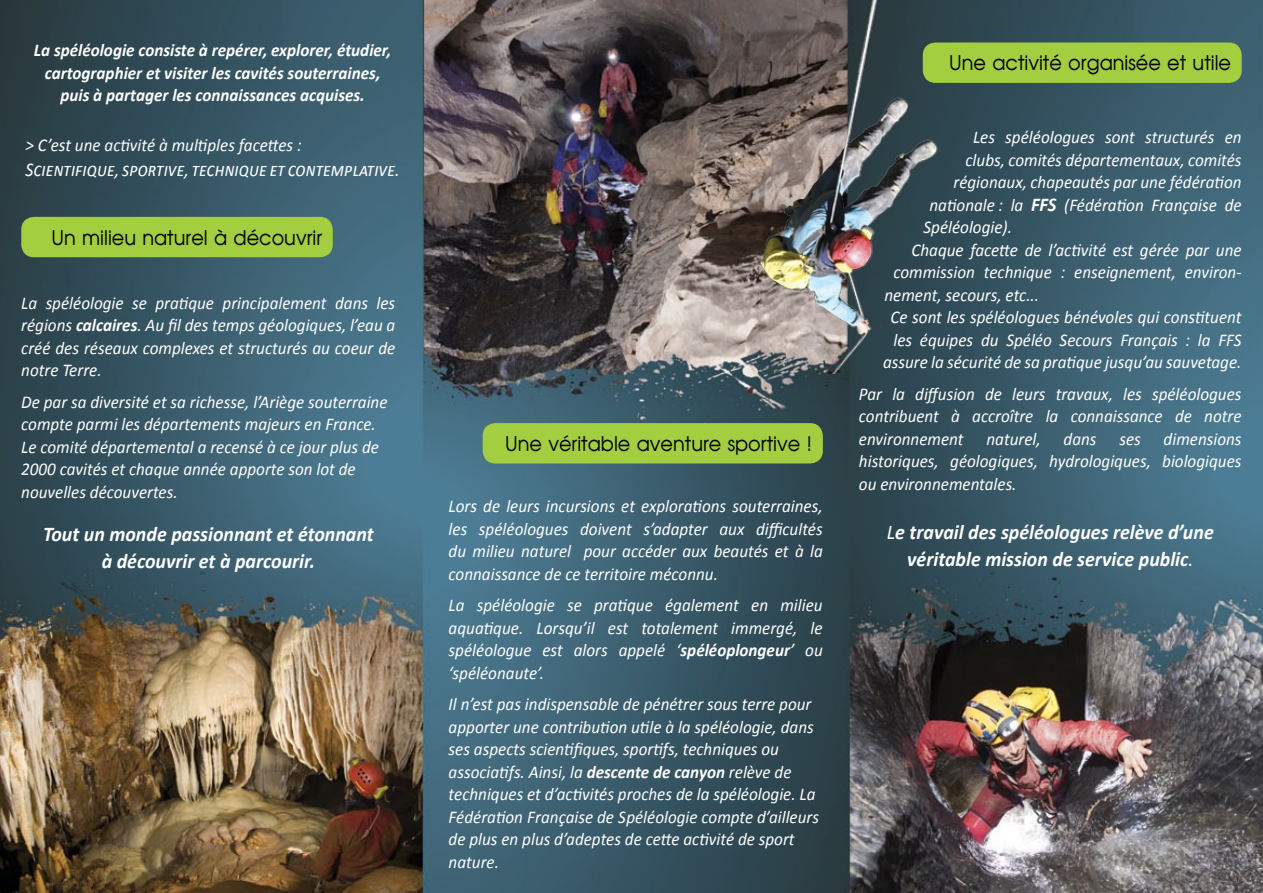
<style>
.page{position:relative;width:1263px;height:893px;background:#fff}
.page>*{position:absolute;margin:0;border:0;box-sizing:border-box;transform-origin:0 0}
.t1{font:italic 700 21px/27px "Calibri";color:#fff;text-align:center;scale:.95 1}
.t2{font:20.25px "Avian";color:#000;scale:.95 1}
.t3{font:italic 19.5px "Calibri";color:#fff;scale:.91 1}
.t4{font:italic 18px/22.5px "Calibri";letter-spacing:-.005em;color:#fff;text-align:justify;scale:.95 1}
.t5{font:italic 700 18px/22.5px "Calibri";color:#fff;text-align:center;scale:.95 1}
.s1{font-weight:700}
.s2{font-weight:700;font-size:19.5px}
.s3{font-weight:400}
</style>
<div class="page">
<img style="left:0;top:0;width:1263px;height:893px">
<div style="left:21px;top:217px;width:312px;height:40px;background:#a3ce40;border-radius:13px"></div>
<div style="left:483px;top:423px;width:340px;height:40px;background:#a3ce40;border-radius:13px"></div>
<div style="left:923px;top:43px;width:319px;height:40px;background:#a3ce40;border-radius:13px"></div>
<img style="left:739px;top:0;width:220px;height:374px">
<p class="t5" style="left:34px;top:39px;width:378px">La spéléologie consiste à repérer, explorer, étudier, cartographier et visiter les cavités souterraines, puis à partager les connaissances acquises.</p>
<p class="t4" style="left:26px;top:133px;width:292px">&gt; C’est une activité à multiples facettes :</p>
<p class="t3" style="left:26px;top:156px;width:413px">Scientifique, sportive, technique et contemplative.</p>
<p class="t2" style="left:52px;top:225px;width:286px">Un milieu naturel à découvrir</p>
<p class="t4" style="left:21px;top:291px;width:395px">La spéléologie se pratique principalement dans les régions <span class="s1">calcaires</span>. Au fil des temps géologiques, l’eau a créé des réseaux complexes et structurés au coeur de notre Terre.</p>
<p class="t4" style="left:21px;top:390px;width:387px;text-align:left">De par sa diversité et sa richesse, l’Ariège souterraine compte parmi les départements majeurs en France.<br>Le comité départemental a recensé à ce jour plus de 2000 cavités et chaque année apporte son lot de nouvelles découvertes.</p>
<p class="t1" style="left:43px;top:521px;width:350px">Tout un monde passionnant et étonnant à découvrir et à parcourir.</p>
<p class="t2" style="left:505px;top:432px;width:325px">Une véritable aventure sportive !</p>
<p class="t4" style="left:449px;top:494px;width:395px">Lors de leurs incursions et explorations souterraines, les spéléologues doivent s’adapter aux difficultés du milieu naturel pour accéder aux beautés et à la connaissance de ce territoire méconnu.</p>
<p class="t4" style="left:449px;top:593px;width:395px">La spéléologie se pratique également en milieu aquatique. Lorsqu’il est totalement immergé, le spéléologue est alors appelé ‘<span class="s1">spéléoplongeur</span>’ ou ‘spéléonaute’.</p>
<p class="t4" style="left:449px;top:692px;width:391px;text-align:left">Il n’est pas indispensable de pénétrer sous terre pour apporter une contribution utile à la spéléologie, dans ses aspects scientifiques, sportifs, techniques ou associatifs. Ainsi, la <span class="s1">descente de canyon</span> relève de techniques et d’activités proches de la spéléologie. La Fédération française de spéléologie compte d’ailleurs de plus en plus d’adeptes de cette activité de sport nature.</p>
<p class="t2" style="left:949px;top:51px;width:298px">Une activité organisée et utile</p>
<p class="t4" style="left:973px;top:125px;width:284px">Les spéléologues sont structurés en</p>
<p class="t4" style="left:965px;top:148px;width:292px">clubs, comités départementaux, comités</p>
<p class="t4" style="left:953px;top:170px;width:305px">régionaux, chapeautés par une fédération</p>
<p class="t4" style="left:929px;top:193px;width:330px">nationale : la <span class="s2">FFS</span> (Fédération Française de</p>
<p class="t4" style="left:923px;top:215px;width:95px">Spéléologie).</p>
<p class="t4" style="left:911px;top:238px;width:349px">Chaque facette de l’activité est gérée par une</p>
<p class="t4" style="left:893px;top:260px;width:368px">commission technique : enseignement, environ-</p>
<p class="t4" style="left:884px;top:283px;width:164px">nement, secours, etc...</p>
<p class="t4" style="left:890px;top:305px;width:371px">Ce sont les spéléologues bénévoles qui constituent</p>
<p class="t4" style="left:893px;top:328px;width:368px">les équipes du Spéléo Secours Français : la FFS</p>
<p class="t4" style="left:883px;top:350px;width:379px">assure la sécurité de sa pratique jusqu’au sauvetage.</p>
<p class="t4" style="left:859px;top:382px;width:404px">Par la diffusion de leurs travaux, les spéléologues contribuent à accroître la connaissance de notre environnement</p>
<p class="t4" style="left:986px;top:427px;width:59px">naturel,</p>
<p class="t4" style="left:1063px;top:427px;width:36px">dans</p>
<p class="t4" style="left:1119px;top:427px;width:24px">ses</p>
<p class="t4" style="left:859px;top:427px;width:404px;text-indent:305px">dimensions historiques, géologiques, hydrologiques, biologiques ou environnementales.</p>
<p class="t1" style="left:887px;top:519px;width:346px"><span class="s3">L</span>e travail des spéléologues relève d’une véritable mission de service public<span class="s3">.</span></p>
</div>
